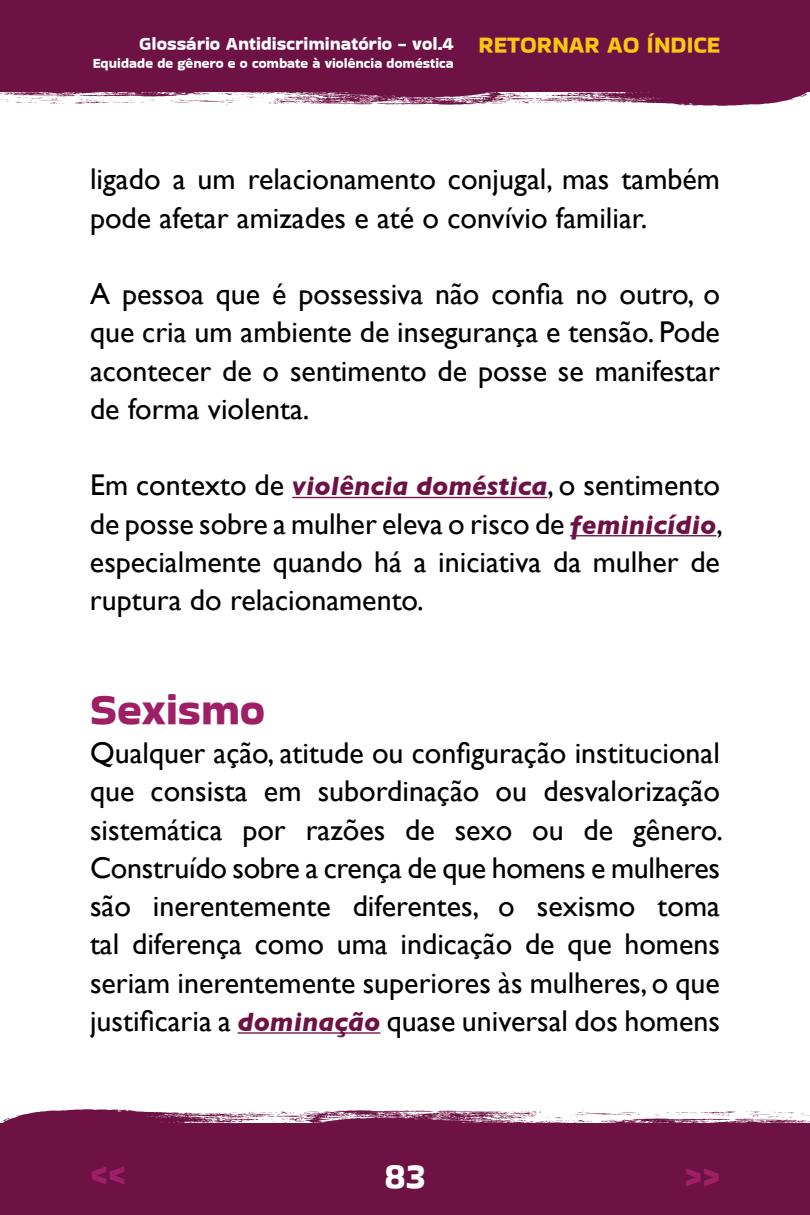
<style>
.page{position:relative;width:810px;height:1215px;background:#fff}
.page>*{position:absolute;margin:0;border:0;box-sizing:border-box;transform-origin:0 0}
.t1{font:45px "Bakbak One";color:#9e1f66}
.t2{font:37.5px "Bakbak One";color:#9e1f66}
.t3{font:37.5px "Bakbak One";color:#fff}
.t4{font:30px/38.2px "Gill Sans";color:#000;text-align:justify}
.t5{font:24px "Bakbak One";color:#fac712}
.t6{font:18.75px "Bakbak One";color:#fff}
.t7{font:14.25px "Bakbak One";color:#fff}
.s1{font-weight:700;font-style:italic;font-size:27px;color:#6e1245}
</style>
<div class="page">
<div style="left:0;top:1123px;width:810px;height:92px;background:#6e1245"></div>
<svg style="left:2px;top:1109px;width:807px;height:14px"></svg>
<div style="left:0;top:0;width:810px;height:92px;background:#6e1245"></div>
<svg style="left:1px;top:92px;width:807px;height:14px"></svg>
<hr style="left:292px;top:497px;width:255px;height:1px;background:#6e1245">
<hr style="left:570px;top:535px;width:146px;height:1px;background:#6e1245">
<hr style="left:238px;top:1032px;width:142px;height:2px;background:#6e1245">
<p class="t6" style="left:139px;top:32px;width:316px">Glossário Antidiscriminatório - vol.4</p>
<p class="t7" style="left:93px;top:55px;width:362px">Equidade de gênero e o combate à violência doméstica</p>
<p class="t5" style="left:478px;top:30px;width:243px">RETORNAR AO ÍNDICE</p>
<p class="t4" style="left:90px;top:160px;width:632px">ligado a um relacionamento conjugal, mas também pode afetar amizades e até o convívio familiar.</p>
<p class="t4" style="left:90px;top:275px;width:632px">A pessoa que é possessiva não confia no outro, o que cria um ambiente de insegurança e tensão. Pode acontecer de o sentimento de posse se manifestar de forma violenta.</p>
<p class="t4" style="left:90px;top:466px;width:635px">Em contexto de <span class="s1">violência doméstica</span>, o sentimento de posse sobre a mulher eleva o risco de <span class="s1">feminicídio</span>, especialmente quando há a iniciativa da mulher de ruptura do relacionamento.</p>
<h1 class="t1" style="left:90px;top:683px;width:177px">Sexismo</h1>
<p class="t4" style="left:90px;top:734px;width:635px">Qualquer ação, atitude ou configuração institucional que consista em subordinação ou desvalorização sistemática por razões de sexo ou de gênero.<br>Construído sobre a crença de que homens e mulheres são inerentemente diferentes, o sexismo toma tal diferença como uma indicação de que homens seriam inerentemente superiores às mulheres, o que justificaria a <span class="s1">dominação</span> quase universal dos homens</p>
<p class="t3" style="left:385px;top:1154px;width:42px">83</p>
<p class="t2" style="left:90px;top:1153px;width:38px">&lt;&lt;</p>
<p class="t2" style="left:684px;top:1155px;width:38px">&gt;&gt;</p>
</div>
